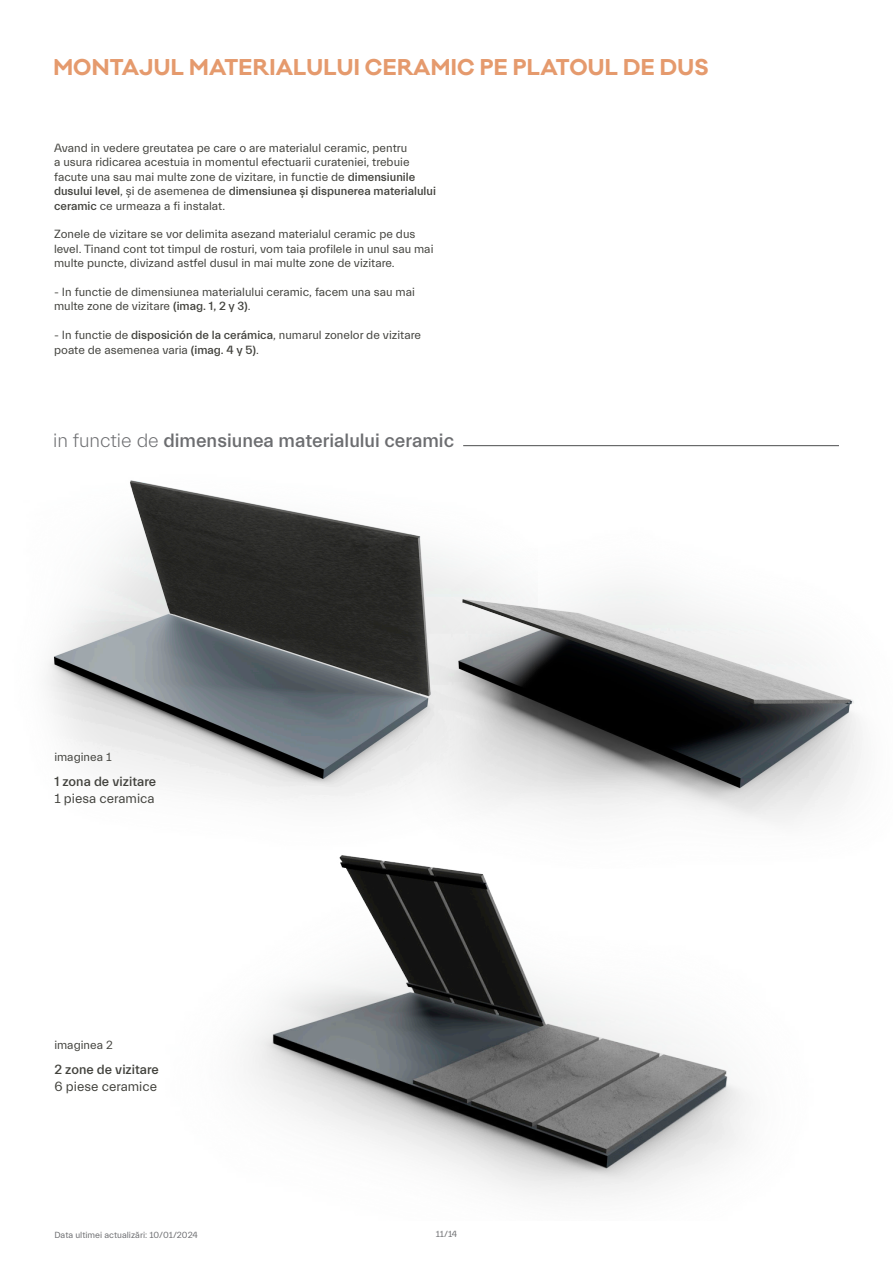
<style>
.page{position:relative;width:893px;height:1263px;background:#fff}
.page>*{position:absolute;margin:0;border:0;box-sizing:border-box;transform-origin:0 0}
.t1{font:700 21px "Galano Classic";letter-spacing:.01em;color:#e59a6d}
.t2{font:500 19.5px "Everett";color:#6c6d70}
.t3{font:500 13.5px "Everett";color:#42423d}
.t4{font:13.5px "Everett";color:#42423d}
.t5{font:12px/14.4px "Everett";color:#42423d}
.t6{font:9px "Everett";color:#6c6d70}
.s1{font-weight:500}
.s2{font-weight:300}
</style>
<div class="page">
<img style="left:46px;top:480px;width:291px;height:322px">
<img style="left:337px;top:520px;width:526px;height:303px">
<img style="left:248px;top:855px;width:499px;height:341px">
<hr style="left:463px;top:445px;width:376px;height:1px;background:#4b4c4d">
<h1 class="t1" style="left:53px;top:53px;width:657px">MONTAJUL MATERIALULUI CERAMIC PE PLATOUL DE DUS</h1>
<p class="t5" style="left:54px;top:141px;width:383px">Avand in vedere greutatea pe care o are materialul ceramic, pentru<br>a usura ridicarea acestuia in momentul efectuarii curateniei, trebuie facute una sau mai multe zone de vizitare, in functie de <span class="s1">dimensiunile dusului level</span>, și de asemenea de <span class="s1">dimensiunea și dispunerea materialului ceramic</span> ce urmeaza a fi instalat.</p>
<p class="t5" style="left:54px;top:227px;width:381px">Zonele de vizitare se vor delimita asezand materialul ceramic pe dus level. Tinand cont tot timpul de rosturi, vom taia profilele in unul sau mai multe puncte, divizand astfel dusul in mai multe zone de vizitare.</p>
<p class="t5" style="left:54px;top:285px;width:362px">- In functie de dimensiunea materialului ceramic, facem una sau mai multe zone de vizitare <span class="s1">(imag. 1, 2 y 3)</span>.</p>
<p class="t5" style="left:54px;top:328px;width:368px">- In functie de <span class="s1">disposición de la cerámica</span>, numarul zonelor de vizitare poate de asemenea varia <span class="s1">(imag. 4 y 5)</span>.</p>
<h2 class="t2" style="left:53px;top:430px;width:402px"><span class="s2">in functie de</span> dimensiunea materialului ceramic</h2>
<p class="t5" style="left:54px;top:750px;width:59px">imaginea 1</p>
<p class="t3" style="left:54px;top:774px;width:103px">1 zona de vizitare</p>
<p class="t4" style="left:54px;top:791px;width:102px">1 piesa ceramica</p>
<p class="t5" style="left:54px;top:1038px;width:60px">imaginea 2</p>
<p class="t3" style="left:54px;top:1062px;width:106px">2 zone de vizitare</p>
<p class="t4" style="left:54px;top:1079px;width:104px">6 piese ceramice</p>
<p class="t6" style="left:54px;top:1230px;width:145px">Data ultimei actualizări: 10/01/2024</p>
<p class="t6" style="left:436px;top:1229px;width:23px">11/14</p>
</div>
